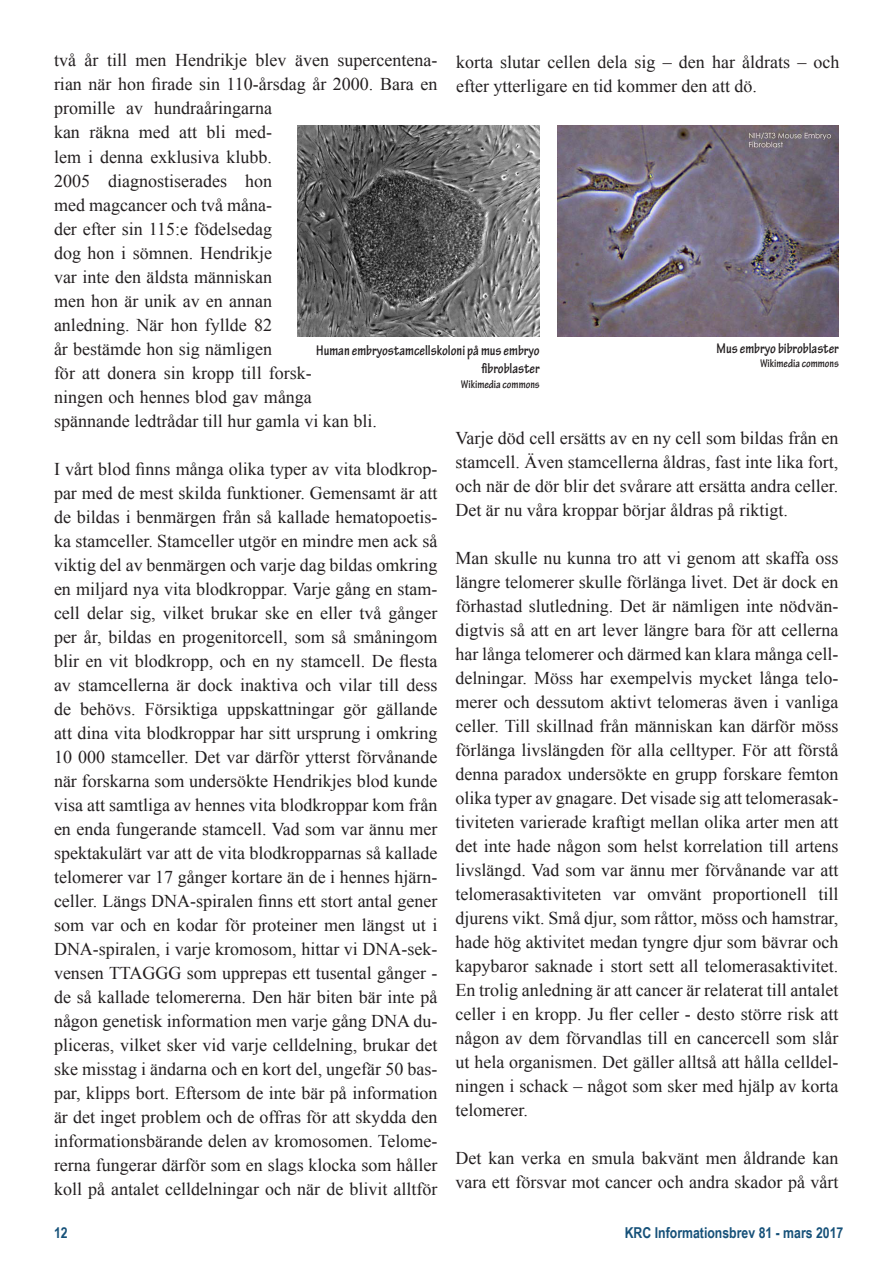
<style>
.page{position:relative;width:893px;height:1263px;background:#fff}
.page>*{position:absolute;margin:0;border:0;box-sizing:border-box;transform-origin:0 0}
.t1{font:18px/24px "Times New Roman";color:#231f20}
.t2{font:700 condensed 15px/18px "Tekton Pro";color:#231f20;text-align:right}
.t3{font:700 15px "Arial Narrow";color:#165179}
.t4{font:700 condensed 12px "Tekton Pro";color:#231f20}
</style>
<div class="page">
<img style="left:297px;top:125px;width:243px;height:212px">
<img style="left:557px;top:125px;width:282px;height:212px">
<p class="t1" style="left:54px;top:48px;width:385px">två år till men Hendrikje blev även supercentena&shy;rian när hon firade sin 110-årsdag år 2000. Bara en promille av hundraåringarna<br>kan räkna med att bli med-<br>lem i denna exklusiva klubb.<br>2005 diagnostiserades hon<br>med magcancer och två måna-<br>der efter sin 115:e födelsedag<br>dog hon i sömnen. Hendrikje<br>var inte den äldsta människan<br>men hon är unik av en annan<br>anledning. När hon fyllde 82<br>år bestämde hon sig nämligen<br>för att donera sin kropp till forsk-<br>ningen och hennes blod gav många<br>spännande ledtrådar till hur gamla vi kan bli.</p>
<p class="t1" style="left:54px;top:456px;width:385px;text-align:justify">I vårt blod finns många olika typer av vita blodkrop&shy;par med de mest skilda funktioner. Gemensamt är att de bildas i benmärgen från så kallade hematopoetis&shy;ka stamceller. Stamceller utgör en mindre men ack så viktig del av benmärgen och varje dag bildas omkring en miljard nya vita blodkroppar. Varje gång en stam&shy;cell delar sig, vilket brukar ske en eller två gånger per år, bildas en progenitorcell, som så småningom blir en vit blodkropp, och en ny stamcell. De flesta av stamcellerna är dock inaktiva och vilar till dess de behövs. Försiktiga uppskattningar gör gällande att dina vita blodkroppar har sitt ursprung i omkring 10 000 stamceller. Det var därför ytterst förvånande när forskarna som undersökte Hendrikjes blod kunde visa att samtliga av hennes vita blodkroppar kom från en enda fungerande stamcell. Vad som var ännu mer spektakulärt var att de vita blodkropparnas så kallade telomerer var 17 gånger kortare än de i hennes hjärn&shy;celler. Längs DNA-spiralen finns ett stort antal gener som var och en kodar för proteiner men längst ut i DNA-spiralen, i varje kromosom, hittar vi DNA-sek&shy;vensen TTAGGG som upprepas ett tusental gånger - de så kallade telomererna. Den här biten bär inte på någon genetisk information men varje gång DNA du&shy;pliceras, vilket sker vid varje celldelning, brukar det ske misstag i ändarna och en kort del, ungefär 50 bas&shy;par, klipps bort. Eftersom de inte bär på information är det inget problem och de offras för att skydda den informationsbärande delen av kromosomen. Telome&shy;rerna fungerar därför som en slags klocka som håller koll på antalet celldelningar och när de blivit alltför</p>
<p class="t1" style="left:456px;top:49px;width:385px">korta slutar cellen dela sig – den har åldrats – och efter ytterligare en tid kommer den att dö.</p>
<p class="t2" style="left:716px;top:340px;width:124px">Mus embryo bibroblaster</p>
<p class="t4" style="left:760px;top:357px;width:80px">Wikimedia commons</p>
<p class="t2" style="left:316px;top:342px;width:225px">Human embryostamcellskoloni på mus embryo fibroblaster</p>
<p class="t4" style="left:461px;top:377px;width:80px">Wikimedia commons</p>
<p class="t1" style="left:455px;top:426px;width:384px;text-align:justify">Varje död cell ersätts av en ny cell som bildas från en stamcell. Även stamcellerna åldras, fast inte lika fort, och när de dör blir det svårare att ersätta andra celler.<br>Det är nu våra kroppar börjar åldras på riktigt.</p>
<p class="t1" style="left:455px;top:546px;width:384px;text-align:justify">Man skulle nu kunna tro att vi genom att skaffa oss längre telomerer skulle förlänga livet. Det är dock en förhastad slutledning. Det är nämligen inte nödvän&shy;digtvis så att en art lever längre bara för att cellerna har långa telomerer och därmed kan klara många cell&shy;delningar. Möss har exempelvis mycket långa telo&shy;merer och dessutom aktivt telomeras även i vanliga celler. Till skillnad från människan kan därför möss förlänga livslängden för alla celltyper. För att förstå denna paradox undersökte en grupp forskare femton olika typer av gnagare. Det visade sig att telomerasak&shy;tiviteten varierade kraftigt mellan olika arter men att det inte hade någon som helst korrelation till artens livslängd. Vad som var ännu mer förvånande var att telomerasaktiviteten var omvänt proportionell till djurens vikt. Små djur, som råttor, möss och hamstrar, hade hög aktivitet medan tyngre djur som bävrar och kapybaror saknade i stort sett all telomerasaktivitet.<br>En trolig anledning är att cancer är relaterat till antalet celler i en kropp. Ju fler celler - desto större risk att någon av dem förvandlas till en cancercell som slår ut hela organismen. Det gäller alltså att hålla celldel&shy;ningen i schack – något som sker med hjälp av korta telomerer.</p>
<p class="t1" style="left:455px;top:1146px;width:384px">Det kan verka en smula bakvänt men åldrande kan vara ett försvar mot cancer och andra skador på vårt</p>
<p class="t3" style="left:54px;top:1221px;width:15px">12</p>
<p class="t3" style="left:625px;top:1221px;width:220px">KRC Informationsbrev 81 - mars 2017</p>
</div>
